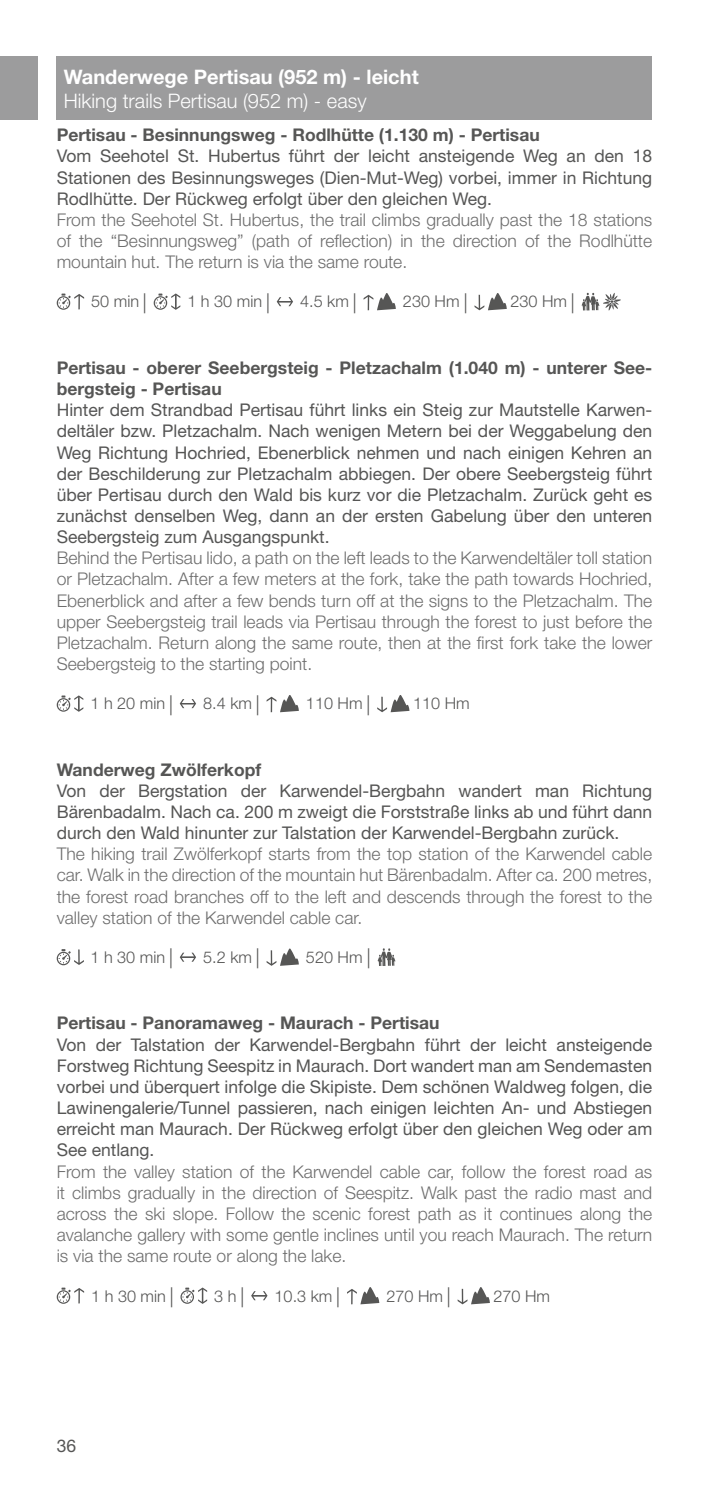
<style>
.page{position:relative;width:709px;height:1489px;background:#fff}
.page>*{position:absolute;margin:0;border:0;box-sizing:border-box;transform-origin:0 0}
.t1{font:700 20px "Helvetica Neue LT Pro";color:#fff}
.t2{font:300 20px "Helvetica Neue LT Pro";color:#fff}
.t3{font:300 17.5px/21.2px "Helvetica Neue LT Pro";color:#6e6e6e;text-align:justify}
.t4{font:17.5px/21.2px "Helvetica Neue LT Pro";color:#565655;text-align:justify}
.t5{font:700 17.5px/21.2px "Helvetica Neue LT Pro";color:#565655}
.t6{font:300 16.25px "Helvetica Neue LT Pro";color:#565655}
.s1{font-size:20px}
</style>
<div class="page">
<div style="left:57px;top:57px;width:595px;height:63px;background:#9c9c9d"></div>
<div style="left:0;top:57px;width:38px;height:63px;background:#9c9c9d"></div>
<svg style="left:266px;top:948px;width:33px;height:17px"></svg>
<svg style="left:180px;top:952px;width:16px;height:9px"></svg>
<svg style="left:377px;top:948px;width:18px;height:17px"></svg>
<svg style="left:57px;top:949px;width:27px;height:16px"></svg>
<svg style="left:57px;top:1287px;width:27px;height:16px"></svg>
<svg style="left:347px;top:1287px;width:32px;height:17px"></svg>
<svg style="left:180px;top:1287px;width:27px;height:16px"></svg>
<svg style="left:251px;top:1291px;width:16px;height:9px"></svg>
<svg style="left:457px;top:1287px;width:33px;height:17px"></svg>
<svg style="left:57px;top:293px;width:27px;height:17px"></svg>
<svg style="left:363px;top:293px;width:33px;height:17px"></svg>
<svg style="left:154px;top:293px;width:26px;height:17px"></svg>
<svg style="left:277px;top:297px;width:16px;height:9px"></svg>
<svg style="left:581px;top:293px;width:40px;height:17px"></svg>
<svg style="left:474px;top:293px;width:33px;height:17px"></svg>
<svg style="left:266px;top:695px;width:33px;height:17px"></svg>
<svg style="left:57px;top:695px;width:26px;height:16px"></svg>
<svg style="left:180px;top:699px;width:16px;height:9px"></svg>
<svg style="left:377px;top:695px;width:32px;height:17px"></svg>
<p class="t1" style="left:64px;top:64px;width:356px">Wanderwege Pertisau (952 m) - leicht</p>
<p class="t2" style="left:64px;top:88px;width:304px">Hiking trails Pertisau (952 m) - easy</p>
<p class="t5" style="left:57px;top:124px;width:484px">Pertisau - Besinnungsweg - Rodlhütte (1.130 m) - Pertisau</p>
<p class="t4" style="left:57px;top:145px;width:597px">Vom Seehotel St. Hubertus führt der leicht ansteigende Weg an den 18<br>Stationen des Besinnungsweges (Dien-Mut-Weg) vorbei, immer in Richtung Rodlhütte. Der Rückweg erfolgt über den gleichen Weg.</p>
<p class="t3" style="left:57px;top:209px;width:597px">From the Seehotel St. Hubertus, the trail climbs gradually past the 18 stations of the “Besinnungsweg” (path of reflection) in the direction of the Rodlhütte mountain hut. The return is via the same route.</p>
<p class="t6" style="left:91px;top:292px;width:57px">50 min <span class="s1">|</span></p>
<p class="t6" style="left:187px;top:292px;width:84px">1 h 30 min <span class="s1">|</span></p>
<p class="t6" style="left:300px;top:292px;width:58px">4.5 km <span class="s1">|</span></p>
<p class="t6" style="left:403px;top:292px;width:66px">230 Hm <span class="s1">|</span></p>
<p class="t6" style="left:510px;top:292px;width:66px">230 Hm <span class="s1">|</span></p>
<p class="t5" style="left:57px;top:356px;width:597px">Pertisau - oberer Seebergsteig - Pletzachalm (1.040 m) - unterer See&shy;bergsteig - Pertisau</p>
<p class="t4" style="left:57px;top:399px;width:597px">Hinter dem Strandbad Pertisau führt links ein Steig zur Mautstelle Karwen&shy;deltäler bzw. Pletzachalm. Nach wenigen Metern bei der Weggabelung den Weg Richtung Hochried, Ebenerblick nehmen und nach einigen Kehren an der Beschilderung zur Pletzachalm abbiegen. Der obere Seebergsteig führt über Pertisau durch den Wald bis kurz vor die Pletzachalm. Zurück geht es zunächst denselben Weg, dann an der ersten Gabelung über den unteren Seebergsteig zum Ausgangspunkt.</p>
<p class="t3" style="left:57px;top:547px;width:597px">Behind the Pertisau lido, a path on the left leads to the Karwendeltäler toll station or Pletzachalm. After a few meters at the fork, take the path towards Hochried, Ebenerblick and after a few bends turn off at the signs to the Pletzachalm. The upper Seebergsteig trail leads via Pertisau through the forest to just before the Pletzachalm. Return along the same route, then at the first fork take the lower Seebergsteig to the starting point.</p>
<p class="t6" style="left:90px;top:693px;width:84px">1 h 20 min <span class="s1">|</span></p>
<p class="t6" style="left:203px;top:693px;width:58px">8.4 km <span class="s1">|</span></p>
<p class="t6" style="left:306px;top:693px;width:66px">110 Hm <span class="s1">|</span></p>
<p class="t6" style="left:413px;top:693px;width:58px">110 Hm</p>
<p class="t5" style="left:57px;top:758px;width:206px">Wanderweg Zwölferkopf</p>
<p class="t4" style="left:57px;top:779px;width:597px">Von der Bergstation der Karwendel-Bergbahn wandert man Richtung Bärenbadalm. Nach ca. 200 m zweigt die Forststraße links ab und führt dann durch den Wald hinunter zur Talstation der Karwendel-Bergbahn zurück.</p>
<p class="t3" style="left:57px;top:843px;width:597px">The hiking trail Zwölferkopf starts from the top station of the Karwendel cable car. Walk in the direction of the mountain hut Bärenbadalm. After ca. 200 metres, the forest road branches off to the left and descends through the forest to the valley station of the Karwendel cable car.</p>
<p class="t6" style="left:90px;top:947px;width:84px">1 h 30 min <span class="s1">|</span></p>
<p class="t6" style="left:203px;top:947px;width:58px">5.2 km <span class="s1">|</span></p>
<p class="t6" style="left:306px;top:947px;width:66px">520 Hm <span class="s1">|</span></p>
<p class="t5" style="left:57px;top:1012px;width:384px">Pertisau - Panoramaweg - Maurach - Pertisau</p>
<p class="t4" style="left:57px;top:1033px;width:597px">Von der Talstation der Karwendel-Bergbahn führt der leicht ansteigende Forstweg Richtung Seespitz in Maurach. Dort wandert man am Sendemasten vorbei und überquert infolge die Skipiste. Dem schönen Waldweg folgen, die Lawinengalerie/Tunnel passieren, nach einigen leichten An- und Abstiegen erreicht man Maurach. Der Rückweg erfolgt über den gleichen Weg oder am See entlang.</p>
<p class="t3" style="left:57px;top:1160px;width:597px">From the valley station of the Karwendel cable car, follow the forest road as it climbs gradually in the direction of Seespitz. Walk past the radio mast and across the ski slope. Follow the scenic forest path as it continues along the avalanche gallery with some gentle inclines until you reach Maurach. The return is via the same route or along the lake.</p>
<p class="t6" style="left:91px;top:1285px;width:84px">1 h 30 min <span class="s1">|</span></p>
<p class="t6" style="left:214px;top:1285px;width:32px">3 h<span class="s1">|</span></p>
<p class="t6" style="left:274px;top:1285px;width:67px">10.3 km <span class="s1">|</span></p>
<p class="t6" style="left:386px;top:1285px;width:66px">270 Hm <span class="s1">|</span></p>
<p class="t6" style="left:493px;top:1285px;width:58px">270 Hm</p>
<p class="t4" style="left:57px;top:1434px;width:21px">36</p>
</div>
